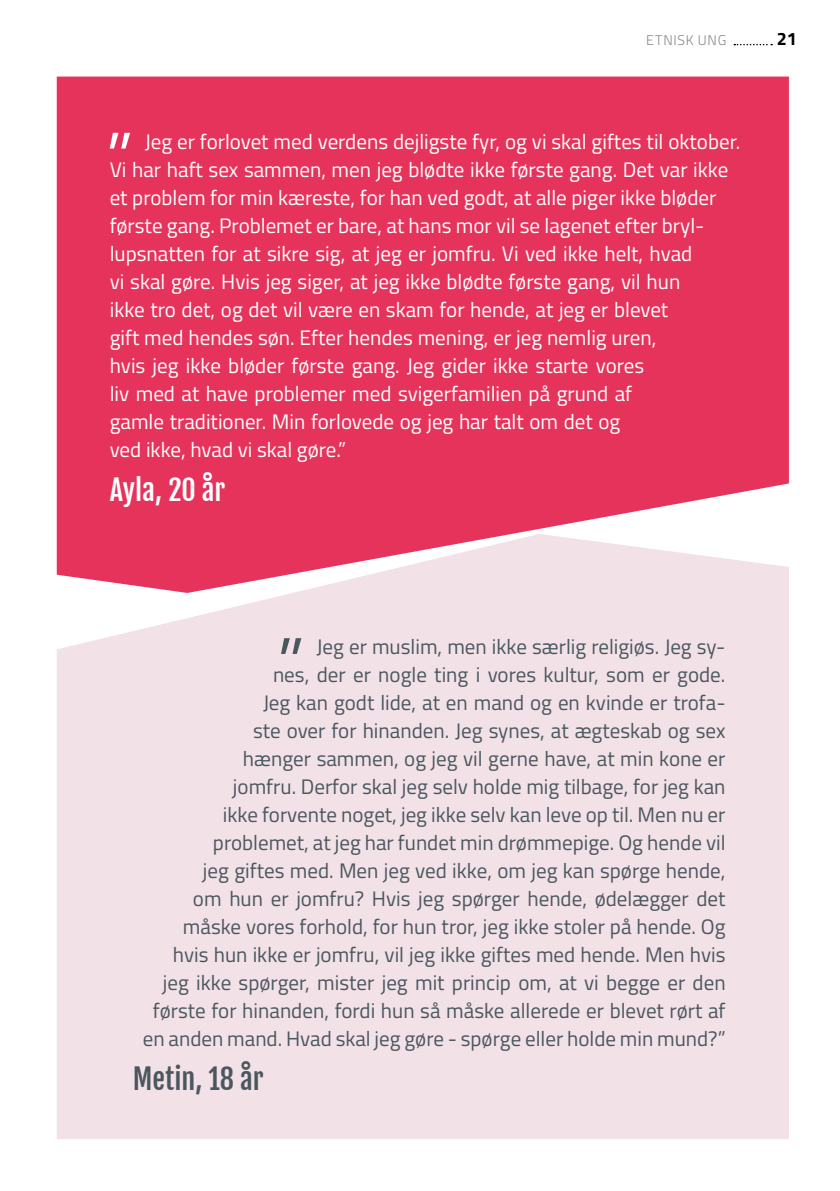
<style>
.page{position:relative;width:840px;height:1191px;background:#fff}
.page>*{position:absolute;margin:0;border:0;box-sizing:border-box;transform-origin:0 0}
.t1{font:28px "Fjalla One";color:#4b575f}
.t2{font:28px "Fjalla One";color:#fff}
.t3{font:21px/28px "Titillium Web";color:#4b575f;text-align:right}
.t4{font:21px/28px "Titillium Web";color:#fff}
.t5{font:700 18px "Titillium Web";color:#000}
.t6{font:300 14px "Titillium Web";letter-spacing:.055em;color:#87888a}
</style>
<div class="page">
<svg style="left:734px;top:44px;width:37px;height:1px"></svg>
<div style="left:57px;top:77px;width:731px;height:457px;background:#e5335b"></div>
<svg style="left:57px;top:534px;width:731px;height:605px;background:#f1dbe1"></svg>
<svg style="left:281px;top:638px;width:20px;height:16px"></svg>
<svg style="left:110px;top:133px;width:20px;height:16px"></svg>
<p class="t6" style="left:645px;top:30px;width:82px">ETNISK UNG</p>
<p class="t5" style="left:776px;top:25px;width:22px">21</p>
<p class="t4" style="left:110px;top:126px;width:631px;text-indent:35px">Jeg er forlovet med verdens dejligste fyr, og vi skal giftes til oktober.<br>Vi har haft sex sammen, men jeg blødte ikke første gang. Det var ikke et problem for min kæreste, for han ved godt, at alle piger ikke bløder første gang. Problemet er bare, at hans mor vil se lagenet efter bryl&shy;lupsnatten for at sikre sig, at jeg er jomfru. Vi ved ikke helt, hvad<br>vi skal gøre. Hvis jeg siger, at jeg ikke blødte første gang, vil hun<br>ikke tro det, og det vil være en skam for hende, at jeg er blevet<br>gift med hendes søn. Efter hendes mening, er jeg nemlig uren,<br>hvis jeg ikke bløder første gang. Jeg gider ikke starte vores<br>liv med at have problemer med svigerfamilien på grund af<br>gamle traditioner. Min forlovede og jeg har talt om det og<br>ved ikke, hvad vi skal gøre.”</p>
<h1 class="t2" style="left:110px;top:472px;width:117px">Ayla, 20 år</h1>
<p class="t3" style="left:143px;top:631px;width:584px">Jeg er muslim, men ikke særlig religiøs. Jeg sy-<br>nes, der er nogle ting i vores kultur, som er gode.<br>Jeg kan godt lide, at en mand og en kvinde er trofa-<br>ste over for hinanden. Jeg synes, at ægteskab og sex<br>hænger sammen, og jeg vil gerne have, at min kone er<br>jomfru. Derfor skal jeg selv holde mig tilbage, for jeg kan<br>ikke forvente noget, jeg ikke selv kan leve op til. Men nu er problemet, at jeg har fundet min drømmepige. Og hende vil<br>jeg giftes med. Men jeg ved ikke, om jeg kan spørge hende,<br>om hun er jomfru? Hvis jeg spørger hende, ødelægger det måske vores forhold, for hun tror, jeg ikke stoler på hende. Og hvis hun ikke er jomfru, vil jeg ikke giftes med hende. Men hvis jeg ikke spørger, mister jeg mit princip om, at vi begge er den første for hinanden, fordi hun så måske allerede er blevet rørt af en anden mand. Hvad skal jeg gøre - spørge eller holde min mund?”</p>
<h1 class="t1" style="left:133px;top:1061px;width:132px">Metin, 18 år</h1>
</div>
